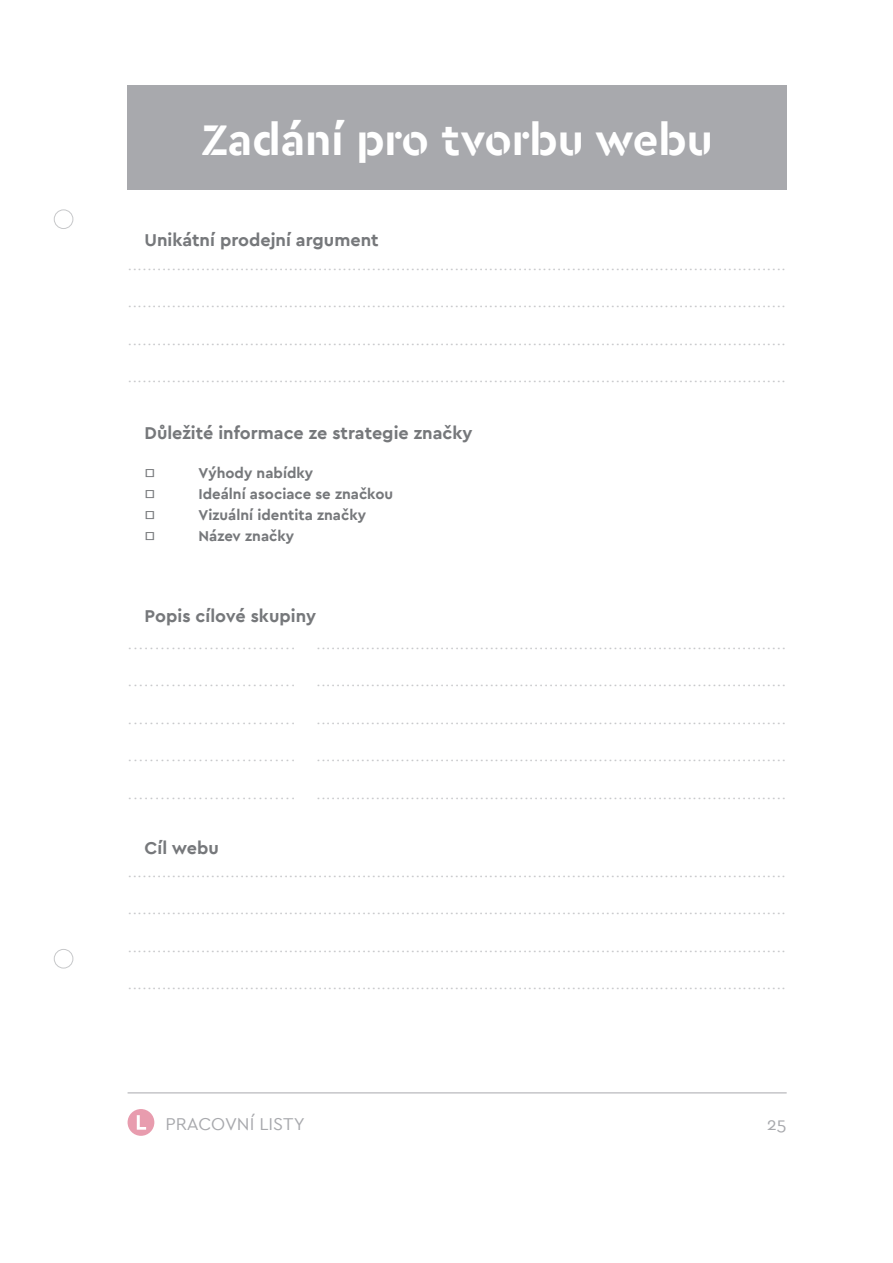
<style>
.page{position:relative;width:893px;height:1263px;background:#fff}
.page>*{position:absolute;margin:0;border:0;box-sizing:border-box;transform-origin:0 0}
.t1{font:700 45px "Cera Stencil";color:#fff}
.t2{font:300 18px/37.5px "Cera";color:#c7c8ca;text-align:justify}
.t3{font:700 18px "Cera PRO";color:#76787b}
.t4{font:18px "Cera";color:#a8a9ad}
.t5{font:700 15px "Cera PRO";color:#76787b}
.t6{font:15px "Cera PRO";color:#76787b}
</style>
<div class="page">
<div style="left:54px;top:210px;width:19px;height:19px;border:1px solid #c7c8ca;border-radius:50%"></div>
<div style="left:54px;top:949px;width:19px;height:19px;border:1px solid #c7c8ca;border-radius:50%"></div>
<div style="left:128px;top:1109px;width:26px;height:27px;background:#e89cae;border-radius:50%"></div>
<svg style="left:137px;top:1115px;width:9px;height:15px"></svg>
<hr style="left:128px;top:1092px;width:659px;height:1px;background:#a8a9ad">
<div style="left:128px;top:85px;width:659px;height:104px;background:#a8a9ad"></div>
<p class="t1" style="left:201px;top:110px;width:513px">Zadání pro tvorbu webu</p>
<p class="t3" style="left:145px;top:228px;width:236px">Unikátní prodejní argument</p>
<p class="t2" style="left:128px;top:244px;width:660px">....................................................................................................................................... ....................................................................................................................................... ....................................................................................................................................... .......................................................................................................................................</p>
<p class="t3" style="left:145px;top:421px;width:330px">Důležité informace ze strategie značky</p>
<p class="t6" style="left:145px;top:463px;width:12px">□</p>
<p class="t5" style="left:199px;top:463px;width:116px">Výhody nabídky</p>
<p class="t6" style="left:145px;top:484px;width:12px">□</p>
<p class="t5" style="left:199px;top:484px;width:196px">Ideální asociace se značkou</p>
<p class="t6" style="left:145px;top:505px;width:12px">□</p>
<p class="t5" style="left:199px;top:505px;width:169px">Vizuální identita značky</p>
<p class="t6" style="left:145px;top:526px;width:12px">□</p>
<p class="t5" style="left:199px;top:526px;width:97px">Název značky</p>
<p class="t3" style="left:145px;top:604px;width:173px">Popis cílové skupiny</p>
<p class="t2" style="left:128px;top:623px;width:169px">............................... ............................... ............................... ............................... ...............................</p>
<p class="t2" style="left:316px;top:623px;width:472px">............................................................................................... ............................................................................................... ............................................................................................... ............................................................................................... ...............................................................................................</p>
<p class="t3" style="left:145px;top:836px;width:76px">Cíl webu</p>
<p class="t2" style="left:128px;top:851px;width:660px">....................................................................................................................................... ....................................................................................................................................... ....................................................................................................................................... .......................................................................................................................................</p>
<p class="t4" style="left:165px;top:1111px;width:141px">PRACOVNÍ LISTY</p>
<p class="t4" style="left:767px;top:1111px;width:21px">25</p>
</div>
